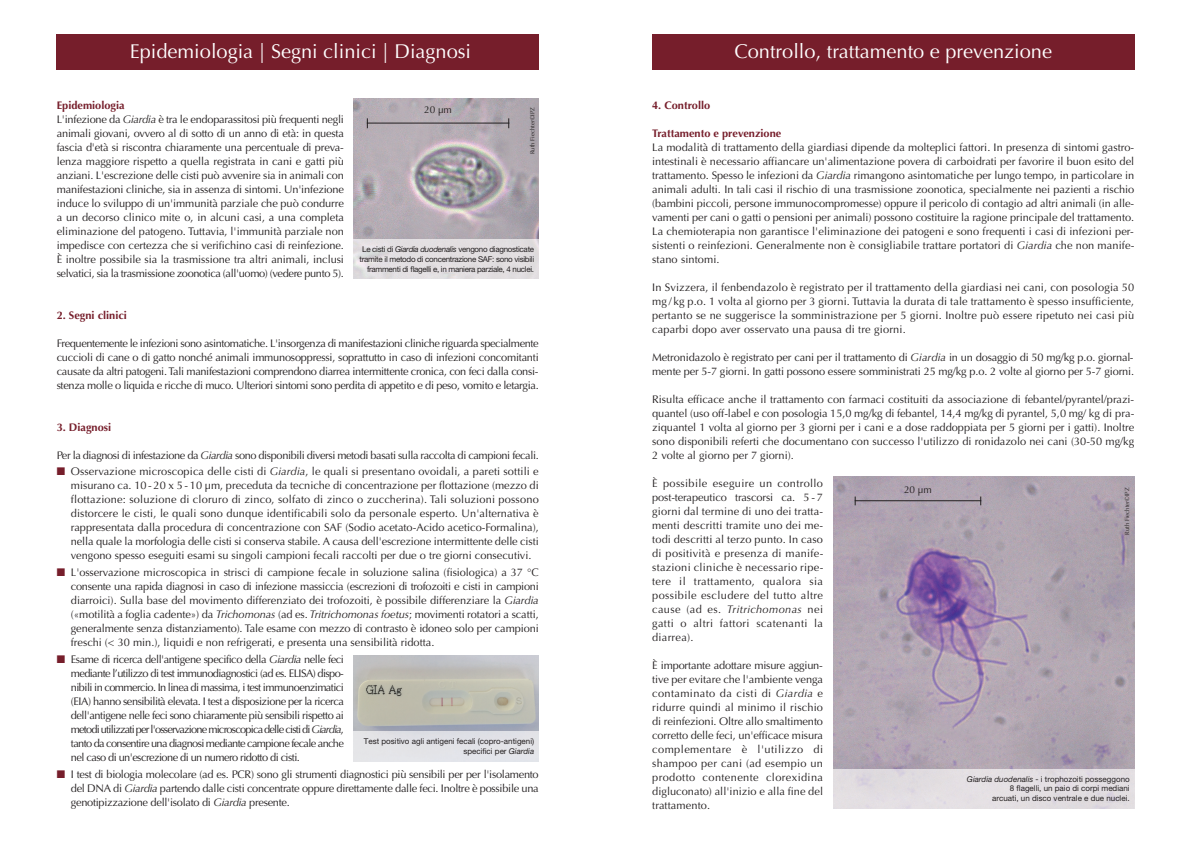
<style>
.page{position:relative;width:1191px;height:842px;background:#fff}
.page>*{position:absolute;margin:0;border:0;box-sizing:border-box;transform-origin:0 0}
.t1{font:20px "Optima";color:#fff}
.t2{font:11px/14px "Optima";letter-spacing:-.01em;color:#231f20;text-align:justify}
.t3{font:11px "Optima";letter-spacing:-.035em;color:#231f20}
.t4{font:700 11px "Optima";color:#761e2b}
.t5{font:10px "Optima";color:#231f20}
.t6{font:8px/9.6px "Helvetica Neue LT Pro";color:#231f20;text-align:right}
.t7{font:8px/9.6px "Helvetica Neue LT Pro";letter-spacing:-.035em;color:#231f20;text-align:right}
.t8{font:6px "Optima";color:#231f20}
.s1{font-weight:700;color:#761e2b}
.s2{font-style:italic}
.s3{color:#761e2b}
</style>
<div class="page">
<div style="left:652px;top:34px;width:482px;height:36px;background:#761e2b"></div>
<img style="left:833px;top:477px;width:301px;height:292px">
<hr style="left:854px;top:500px;width:127px;height:1px;background:#231f20">
<div style="left:57px;top:34px;width:482px;height:36px;background:#761e2b"></div>
<img style="left:354px;top:98px;width:185px;height:142px">
<img style="left:354px;top:655px;width:185px;height:76px">
<hr style="left:367px;top:123px;width:142px;height:1px;background:#231f20">
<h1 class="t1" style="left:130px;top:43px;width:343px">Epidemiologia | Segni clinici | Diagnosi</h1>
<p class="t2" style="left:57px;top:99px;width:289px;text-align:left"><span class="s1">Epidemiologia<br></span>L'infezione da <span class="s2">Giardia</span> è tra le endoparassitosi più frequenti negli animali giovani, ovvero al di sotto di un anno di età: in questa fascia d'età si riscontra chiaramente una percentuale di preva&shy;lenza maggiore rispetto a quella registrata in cani e gatti più anziani. L'escrezione delle cisti può avvenire sia in animali con manifestazioni cliniche, sia in assenza di sintomi. Un'infezione induce lo sviluppo di un'immunità parziale che può condurre a un decorso clinico mite o, in alcuni casi, a una completa eliminazione del patogeno. Tuttavia, l'immunità parziale non impedisce con certezza che si verifichino casi di reinfezione.<br>È inoltre possibile sia la trasmissione tra altri animali, inclusi selvatici, sia la trasmissione zoonotica (all'uomo) (vedere punto 5).</p>
<p class="t4" style="left:57px;top:310px;width:72px">2. Segni clinici</p>
<p class="t2" style="left:57px;top:337px;width:483px">Frequentemente le infezioni sono asintomatiche. L'insorgenza di manifestazioni cliniche riguarda specialmente cuccioli di cane o di gatto nonché animali immunosoppressi, soprattutto in caso di infezioni concomitanti causate da altri patogeni. Tali manifestazioni comprendono diarrea intermittente cronica, con feci dalla consi&shy;stenza molle o liquida e ricche di muco. Ulteriori sintomi sono perdita di appetito e di peso, vomito e letargia.</p>
<p class="t4" style="left:57px;top:422px;width:56px">3. Diagnosi</p>
<p class="t3" style="left:57px;top:450px;width:483px">Per la diagnosi di infestazione da <span class="s2">Giardia</span> sono disponibili diversi metodi basati sulla raccolta di campioni fecali.</p>
<p class="t2" style="left:71px;top:466px;width:469px;text-indent:-14px"><span class="s3">■</span> Osservazione microscopica delle cisti di <span class="s2">Giardia</span>, le quali si presentano ovoidali, a pareti sottili e misurano ca. 10 - 20 x 5 - 10 μm, preceduta da tecniche di concentrazione per flottazione (mezzo di flottazione: soluzione di cloruro di zinco, solfato di zinco o zuccherina). Tali soluzioni possono distorcere le cisti, le quali sono dunque identificabili solo da personale esperto. Un'alternativa è rappresentata dalla procedura di concentrazione con SAF (Sodio acetato-Acido acetico-Formalina), nella quale la morfologia delle cisti si conserva stabile. A causa dell'escrezione intermittente delle cisti vengono spesso eseguiti esami su singoli campioni fecali raccolti per due o tre giorni consecutivi.</p>
<p class="t2" style="left:71px;top:567px;width:469px;text-indent:-14px"><span class="s3">■</span> L'osservazione microscopica in strisci di campione fecale in soluzione salina (fisiologica) a 37 °C consente una rapida diagnosi in caso di infezione massiccia (escrezioni di trofozoiti e cisti in campioni diarroici). Sulla base del movimento differenziato dei trofozoiti, è possibile differenziare la <span class="s2">Giardia </span>(«motilità a foglia cadente») da <span class="s2">Trichomonas</span> (ad es. <span class="s2">Tritrichomonas foetus</span>; movimenti rotatori a scatti, generalmente senza distanziamento). Tale esame con mezzo di contrasto è idoneo solo per campioni freschi (&lt; 30 min.), liquidi e non refrigerati, e presenta una sensibilità ridotta.</p>
<p class="t2" style="left:71px;top:653px;width:275px;text-indent:-14px"><span class="s3">■</span> Esame di ricerca dell'antigene specifico della <span class="s2">Giardia</span> nelle feci mediante l’utilizzo di test immunodiagnostici (ad es. ELISA) dispo&shy;nibili in commercio. In linea di massima, i test immunoenzimatici (EIA) hanno sensibilità elevata. I test a disposizione per la ricerca dell'antigene nelle feci sono chiaramente più sensibili rispetto ai metodi utilizzati per l'osservazione microscopica delle cisti di <span class="s2">Giardia</span>, tanto da consentire una diagnosi mediante campione fecale anche nel caso di un'escrezione di un numero ridotto di cisti.</p>
<p class="t2" style="left:71px;top:768px;width:469px;text-indent:-14px"><span class="s3">■</span> I test di biologia molecolare (ad es. PCR) sono gli strumenti diagnostici più sensibili per per l'isolamento del DNA di <span class="s2">Giardia</span> partendo dalle cisti concentrate oppure direttamente dalle feci. Inoltre è possibile una genotipizzazione dell'isolato di <span class="s2">Giardia</span> presente.</p>
<p class="t5" style="left:424px;top:106px;width:29px">20 μm</p>
<p class="t8" style="left:530px;top:154px;width:49px;rotate:-90deg">Ruth Fiechter©IPZ</p>
<p class="t7" style="left:359px;top:246px;width:176px">Le cisti di <span class="s2">Giardia duodenalis</span> vengono diagnosticate tramite il metodo di concentrazione SAF: sono visibili frammenti di flagelli e, in maniera parziale, 4 nuclei.</p>
<p class="t6" style="left:364px;top:737px;width:172px">Test positivo agli antigeni fecali (copro-antigeni) specifici per <span class="s2">Giardia</span></p>
<h1 class="t1" style="left:734px;top:43px;width:319px">Controllo, trattamento e prevenzione</h1>
<p class="t4" style="left:652px;top:100px;width:60px">4. Controllo</p>
<p class="t4" style="left:652px;top:128px;width:131px">Trattamento e prevenzione</p>
<p class="t2" style="left:652px;top:141px;width:483px">La modalità di trattamento della giardiasi dipende da molteplici fattori. In presenza di sintomi gastro&shy;intestinali è necessario affiancare un'alimentazione povera di carboidrati per favorire il buon esito del trattamento. Spesso le infezioni da <span class="s2">Giardia</span> rimangono asintomatiche per lungo tempo, in particolare in animali adulti. In tali casi il rischio di una trasmissione zoonotica, specialmente nei pazienti a rischio (bambini piccoli, persone immunocompromesse) oppure il pericolo di contagio ad altri animali (in alle&shy;vamenti per cani o gatti o pensioni per animali) possono costituire la ragione principale del trattamento.<br>La chemioterapia non garantisce l'eliminazione dei patogeni e sono frequenti i casi di infezioni per&shy;sistenti o reinfezioni. Generalmente non è consigliabile trattare portatori di <span class="s2">Giardia</span> che non manife&shy;stano sintomi.</p>
<p class="t2" style="left:652px;top:281px;width:483px">In Svizzera, il fenbendazolo è registrato per il trattamento della giardiasi nei cani, con posologia 50 mg / kg p.o. 1 volta al giorno per 3 giorni. Tuttavia la durata di tale trattamento è spesso insufficiente, pertanto se ne suggerisce la somministrazione per 5 giorni. Inoltre può essere ripetuto nei casi più caparbi dopo aver osservato una pausa di tre giorni.</p>
<p class="t2" style="left:652px;top:351px;width:483px">Metronidazolo è registrato per cani per il trattamento di <span class="s2">Giardia</span> in un dosaggio di 50 mg/kg p.o. giornal&shy;mente per 5-7 giorni. In gatti possono essere somministrati 25 mg/kg p.o. 2 volte al giorno per 5-7 giorni.</p>
<p class="t2" style="left:652px;top:393px;width:484px">Risulta efficace anche il trattamento con farmaci costituiti da associazione di febantel/pyrantel/prazi&shy;quantel (uso off-label e con posologia 15,0 mg/kg di febantel, 14,4 mg/kg di pyrantel, 5,0 mg/ kg di pra&shy;ziquantel 1 volta al giorno per 3 giorni per i cani e a dose raddoppiata per 5 giorni per i gatti). Inoltre sono disponibili referti che documentano con successo l'utilizzo di ronidazolo nei cani (30-50 mg/kg 2 volte al giorno per 7 giorni).</p>
<p class="t2" style="left:652px;top:477px;width:173px">È possibile eseguire un controllo post-terapeutico trascorsi ca. 5 - 7 giorni dal termine di uno dei tratta&shy;menti descritti tramite uno dei me&shy;todi descritti al terzo punto. In caso di positività e presenza di manife&shy;stazioni cliniche è necessario ripe&shy;tere il trattamento, qualora sia possibile escludere del tutto altre cause (ad es. <span class="s2">Tritrichomonas</span> nei gatti o altri fattori scatenanti la diarrea).</p>
<p class="t2" style="left:652px;top:659px;width:172px">È importante adottare misure aggiun&shy;tive per evitare che l'ambiente venga contaminato da cisti di <span class="s2">Giardia</span> e ridurre quindi al minimo il rischio di reinfezioni. Oltre allo smaltimento corretto delle feci, un'efficace misura complementare è l'utilizzo di shampoo per cani (ad esempio un prodotto contenente clorexidina digluconato) all'inizio e alla fine del trattamento.</p>
<p class="t5" style="left:904px;top:486px;width:29px">20 μm</p>
<p class="t8" style="left:1124px;top:535px;width:49px;rotate:-90deg">Ruth Fiechter©IPZ</p>
<p class="t6" style="left:967px;top:775px;width:164px"><span class="s2">Giardia duodenalis</span> - i trophozoiti posseggono<br>8 flagelli, un paio di corpi mediani<br>arcuati, un disco ventrale e due nuclei.</p>
</div>
